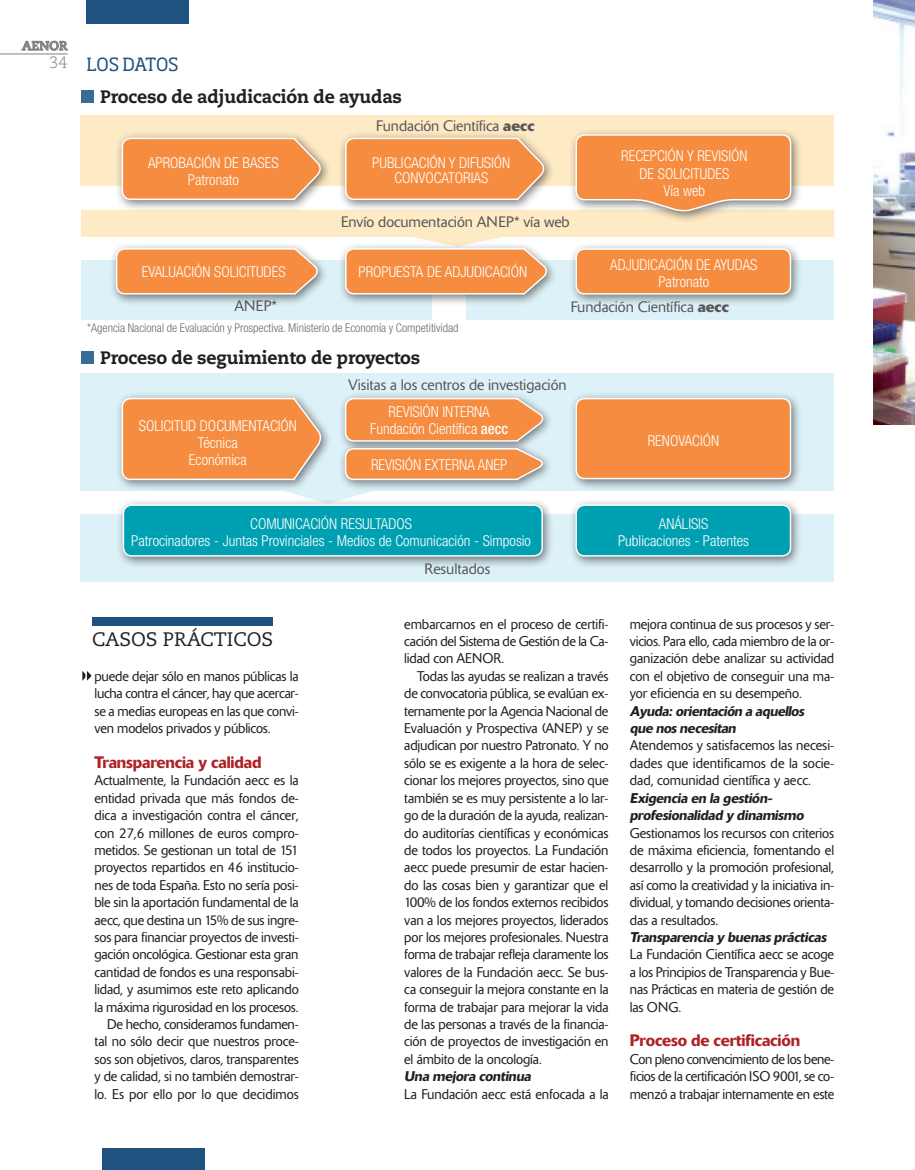
<style>
.page{position:relative;width:915px;height:1170px;background:#fff}
.page>*{position:absolute;margin:0;border:0;box-sizing:border-box;transform-origin:0 0}
.t1{font:19.5px "Caecilia LT Std";color:#231f20}
.TIT_GRAFICAS{font:800 18px "Caecilia LT Std";letter-spacing:-.01em;color:#231f20}
.t2{font:18px "Soho Std";letter-spacing:-.02em;color:#20527f}
._04_LADILLO{font:500 16.5px "Delta";letter-spacing:-.01em;color:#ae2226}
.t3{font:300 16.5px "Caecilia LT Std";color:#808285}
.t4{font:300 condensed 15px/15px "Helvetica Neue LT Std";color:#fff;text-align:center}
.PREGUNTA_SUELTA{font:300 15px "Delta";color:#57585a}
._04_TEXTO_CORRIDO{font:300 13.95px/17.4px "Delta";letter-spacing:-.01em;color:#231f20;text-align:justify}
._04_TEXTO_CORRIDO-2{font:italic 500 13.95px/17.4px "Delta";color:#231f20}
.t5{font:700 12.75px "Caecilia LT Std";color:#808285}
.LEYENDAS_GRAFICAS{font:300 condensed 12px "Helvetica Neue LT Std";color:#6c6d70}
.s1{font-weight:700}
.s2{font-weight:500}
</style>
<div class="page">
<svg style="left:22px;top:41px;width:46px;height:10px"></svg>
<hr style="left:0;top:54px;width:68px;height:1px;background:#808285">
<div style="left:81px;top:373px;width:752px;height:117px;background:#ddf2f8"></div>
<svg style="left:284px;top:490px;width:88px;height:7px"></svg>
<div style="left:81px;top:260px;width:350px;height:59px;background:#ddf2f8"></div>
<div style="left:466px;top:260px;width:367px;height:59px;background:#ddf2f8"></div>
<div style="left:81px;top:115px;width:752px;height:71px;background:#feeac4"></div>
<div style="left:81px;top:515px;width:752px;height:67px;background:#ddf2f8"></div>
<div style="left:92px;top:616px;width:181px;height:9px;background:#20527f"></div>
<div style="left:82px;top:90px;width:12px;height:13px;background:#376c97"></div>
<div style="left:82px;top:351px;width:12px;height:13px;background:#376c97"></div>
<div style="left:86px;top:0;width:103px;height:23px;background:#20527f"></div>
<div style="left:115px;top:131px;width:216px;height:80px;background:#fae6c1"></div>
<div style="left:338px;top:131px;width:216px;height:80px;background:#fae6c1"></div>
<div style="left:568px;top:127px;width:234px;height:95px;background:#f7e4bf"></div>
<div style="left:568px;top:497px;width:234px;height:70px;background:#231f20;opacity:.6"></div>
<div style="left:576px;top:505px;width:214px;height:51px;background:#00a0b3;border-radius:9px"></div>
<div style="left:575px;top:504px;width:216px;height:52px;border:2px solid #fff;border-radius:9px"></div>
<div style="left:116px;top:497px;width:438px;height:70px;background:#231f20;opacity:.6"></div>
<div style="left:123px;top:505px;width:419px;height:51px;background:#00a0b3;border-radius:9px"></div>
<div style="left:123px;top:504px;width:419px;height:52px;border:2px solid #fff;border-radius:9px"></div>
<div style="left:109px;top:241px;width:219px;height:64px;background:#231f20;opacity:.6"></div>
<div style="left:338px;top:241px;width:219px;height:64px;background:#231f20;opacity:.6"></div>
<svg style="left:81px;top:133px;width:752px;height:162px"></svg>
<div style="left:568px;top:241px;width:234px;height:65px;background:#231f20;opacity:.6"></div>
<div style="left:576px;top:249px;width:214px;height:45px;background:#f58c3f;border-radius:9px"></div>
<div style="left:575px;top:248px;width:216px;height:46px;border:2px solid #fff;border-radius:9px"></div>
<div style="left:115px;top:391px;width:217px;height:100px;background:#231f20;opacity:.6"></div>
<svg style="left:121px;top:397px;width:202px;height:84px;background:#f09755"></svg>
<div style="left:338px;top:391px;width:216px;height:62px;background:#231f20;opacity:.6"></div>
<div style="left:338px;top:441px;width:215px;height:50px;background:#231f20;opacity:.6"></div>
<svg style="left:344px;top:397px;width:202px;height:84px;background:#ea9d64"></svg>
<div style="left:568px;top:391px;width:234px;height:99px;background:#231f20;opacity:.6"></div>
<div style="left:576px;top:398px;width:214px;height:80px;background:#f58c3f;border-radius:9px"></div>
<div style="left:575px;top:398px;width:216px;height:81px;border:2px solid #fff;border-radius:9px"></div>
<div style="left:102px;top:1148px;width:102px;height:21px;background:#20527f"></div>
<img style="left:873px;top:0;width:41px;height:424px">
<svg style="left:82px;top:671px;width:10px;height:10px"></svg>
<p class="t5" style="left:22px;top:38px;width:47px">AENOR</p>
<p class="t3" style="left:49px;top:53px;width:20px">34</p>
<p class="t2" style="left:86px;top:53px;width:94px">LOS DATOS</p>
<p class="TIT_GRAFICAS" style="left:100px;top:85px;width:303px">Proceso de adjudicación de ayudas</p>
<p class="t4" style="left:148px;top:155px;width:132px">APROBACIÓN DE BASES</p>
<p class="t4" style="left:188px;top:172px;width:52px">Patronato</p>
<p class="PREGUNTA_SUELTA" style="left:376px;top:118px;width:160px">Fundación Científica <span class="s1">aecc</span></p>
<p class="t4" style="left:372px;top:155px;width:139px">PUBLICACIÓN Y DIFUSIÓN<br>CONVOCATORIAS</p>
<p class="t4" style="left:621px;top:148px;width:128px">RECEPCIÓN Y REVISIÓN</p>
<p class="t4" style="left:639px;top:166px;width:91px">DE SOLICITUDES</p>
<p class="t4" style="left:663px;top:183px;width:43px">Vía web</p>
<p class="PREGUNTA_SUELTA" style="left:341px;top:213px;width:230px">Envío documentación ANEP* vía web</p>
<p class="t4" style="left:142px;top:264px;width:145px">EVALUACIÓN SOLICITUDES</p>
<p class="t4" style="left:358px;top:264px;width:170px">PROPUESTA DE ADJUDICACIÓN</p>
<p class="PREGUNTA_SUELTA" style="left:234px;top:297px;width:44px">ANEP*</p>
<p class="LEYENDAS_GRAFICAS" style="left:87px;top:321px;width:373px">*Agencia Nacional de Evaluación y Prospectiva. Ministerio de Economía y Competitividad</p>
<p class="TIT_GRAFICAS" style="left:100px;top:346px;width:321px">Proceso de seguimiento de proyectos</p>
<p class="t4" style="left:610px;top:257px;width:149px">ADJUDICACIÓN DE AYUDAS</p>
<p class="t4" style="left:658px;top:274px;width:52px">Patronato</p>
<p class="PREGUNTA_SUELTA" style="left:570px;top:298px;width:160px">Fundación Científica <span class="s1">aecc</span></p>
<p class="t4" style="left:139px;top:418px;width:160px">SOLICITUD DOCUMENTACIÓN</p>
<p class="t4" style="left:198px;top:435px;width:41px">Técnica</p>
<p class="t4" style="left:189px;top:452px;width:59px">Económica</p>
<p class="PREGUNTA_SUELTA" style="left:348px;top:376px;width:220px">Visitas a los centros de investigación</p>
<p class="t4" style="left:388px;top:404px;width:102px">REVISIÓN INTERNA</p>
<p class="t4" style="left:370px;top:421px;width:139px">Fundación Científica <span class="s2">aecc</span></p>
<p class="t4" style="left:371px;top:456px;width:138px">REVISIÓN EXTERNA ANEP</p>
<p class="t4" style="left:647px;top:433px;width:73px">RENOVACIÓN</p>
<p class="t4" style="left:250px;top:515px;width:163px">COMUNICACIÓN RESULTADOS</p>
<p class="t4" style="left:131px;top:532px;width:401px">Patrocinadores - Juntas Provinciales - Medios de Comunicación - Simposio</p>
<p class="PREGUNTA_SUELTA" style="left:424px;top:560px;width:67px">Resultados</p>
<p class="t4" style="left:658px;top:515px;width:51px">ANÁLISIS</p>
<p class="t4" style="left:617px;top:532px;width:132px">Publicaciones - Patentes</p>
<p class="t1" style="left:92px;top:628px;width:182px">CASOS PRÁCTICOS</p>
<p class="_04_TEXTO_CORRIDO" style="left:94px;top:667px;width:206px">puede dejar sólo en manos públicas la lucha contra el cáncer, hay que acercar&shy;se a medias europeas en las que convi&shy;ven modelos privados y públicos.</p>
<p class="_04_LADILLO" style="left:94px;top:752px;width:168px">Transparencia y calidad</p>
<p class="_04_TEXTO_CORRIDO" style="left:94px;top:771px;width:206px">Actualmente, la Fundación aecc es la entidad privada que más fondos de&shy;dica a investigación contra el cáncer, con 27,6 millones de euros compro&shy;metidos. Se gestionan un total de 151 proyectos repartidos en 46 institucio&shy;nes de toda España. Esto no sería posi&shy;ble sin la aportación fundamental de la aecc, que destina un 15% de sus ingre&shy;sos para financiar proyectos de investi&shy;gación oncológica. Gestionar esta gran cantidad de fondos es una responsabi&shy;lidad, y asumimos este reto aplicando la máxima rigurosidad en los procesos.</p>
<p class="_04_TEXTO_CORRIDO" style="left:94px;top:1015px;width:206px;text-indent:13px">De hecho, consideramos fundamen&shy;tal no sólo decir que nuestros proce&shy;sos son objetivos, claros, transparentes y de calidad, si no también demostrar&shy;lo. Es por ello por lo que decidimos</p>
<p class="_04_TEXTO_CORRIDO" style="left:404px;top:615px;width:206px">embarcarnos en el proceso de certifi&shy;cación del Sistema de Gestión de la Ca&shy;lidad con AENOR.</p>
<p class="_04_TEXTO_CORRIDO" style="left:404px;top:667px;width:206px;text-indent:13px">Todas las ayudas se realizan a través de convocatoria pública, se evalúan ex&shy;ternamente por la Agencia Nacional de Evaluación y Prospectiva (ANEP) y se adjudican por nuestro Patronato. Y no sólo se es exigente a la hora de selec&shy;cionar los mejores proyectos, sino que también se es muy persistente a lo lar&shy;go de la duración de la ayuda, realizan&shy;do auditorías científicas y económicas de todos los proyectos. La Fundación aecc puede presumir de estar hacien&shy;do las cosas bien y garantizar que el 100% de los fondos externos recibidos van a los mejores proyectos, liderados por los mejores profesionales. Nuestra forma de trabajar refleja claramente los valores de la Fundación aecc. Se bus&shy;ca conseguir la mejora constante en la forma de trabajar para mejorar la vida de las personas a través de la financia&shy;ción de proyectos de investigación en el ámbito de la oncología.</p>
<p class="_04_TEXTO_CORRIDO-2" style="left:404px;top:1067px;width:131px">Una mejora continua</p>
<p class="_04_TEXTO_CORRIDO" style="left:404px;top:1085px;width:206px">La Fundación aecc está enfocada a la</p>
<p class="_04_TEXTO_CORRIDO" style="left:629px;top:615px;width:206px">mejora continua de sus procesos y ser&shy;vicios. Para ello, cada miembro de la or&shy;ganización debe analizar su actividad con el objetivo de conseguir una ma&shy;yor eficiencia en su desempeño.</p>
<p class="_04_TEXTO_CORRIDO-2" style="left:629px;top:702px;width:178px">Ayuda:orientación a aquellos que nosnecesitan</p>
<p class="_04_TEXTO_CORRIDO" style="left:629px;top:737px;width:206px">Atendemos y satisfacemos las necesi&shy;dades que identificamos de la socie&shy;dad, comunidad científica y aecc.</p>
<p class="_04_TEXTO_CORRIDO-2" style="left:629px;top:789px;width:178px">Exigencia en la gestión&shy;profesionalidad y dinamismo</p>
<p class="_04_TEXTO_CORRIDO" style="left:629px;top:824px;width:206px">Gestionamos los recursos con criterios de máxima eficiencia, fomentando el desarrollo y la promoción profesional, así como la creatividad y la iniciativa in&shy;dividual, y tomando decisiones orienta&shy;das a resultados.</p>
<p class="_04_TEXTO_CORRIDO-2" style="left:629px;top:928px;width:201px">Transparencia y buenas prácticas</p>
<p class="_04_TEXTO_CORRIDO" style="left:629px;top:945px;width:206px">La Fundación Científica aecc se acoge a los Principios de Transparencia y Bue&shy;nas Prácticas en materia de gestión de las ONG.</p>
<p class="_04_LADILLO" style="left:629px;top:1030px;width:172px">Proceso de certificación</p>
<p class="_04_TEXTO_CORRIDO" style="left:629px;top:1050px;width:206px">Con pleno convencimiento de los bene&shy;ficios de la certificación ISO 9001, se co&shy;menzó a trabajar internamente en este</p>
</div>
